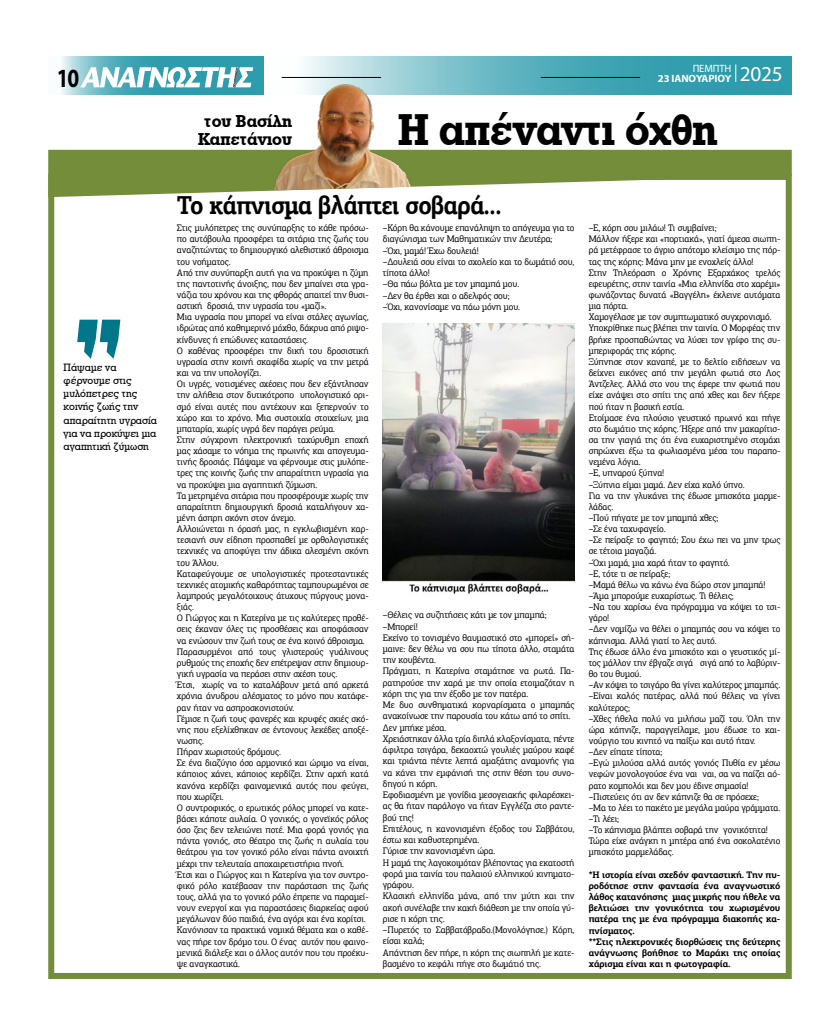
<style>
.page{position:relative;width:823px;height:1035px;background:#fff}
.page>*{position:absolute;margin:0;border:0;box-sizing:border-box;transform-origin:0 0}
.t1{font:45.9px "UB Rockwell Bold";letter-spacing:-.01em;color:#000}
.t2{font:700 26.3px "Myriad Pro";color:#000;scale:.81 1}
.t3{font:700 26px "PF Agora Slab Pro";letter-spacing:-.025em;color:#000;scale:.9 1}
.t4{font:17.8px/18px "UB Rockwell Bold";color:#000;text-align:center}
.t5{font:11px/13.2px "UB Rockwell";color:#000}
.t6{font:700 10.6px "Myriad Pro";letter-spacing:-.01em;color:#fff}
.t7{font:10.6px "Myriad Pro";letter-spacing:-.01em;color:#fff}
.t8{font:9.5px/11.1px "PF Agora Slab Pro";letter-spacing:-.01em;color:#000;scale:.96 1}
.t9{font:700 9.5px/11.1px "PF Agora Slab Pro";letter-spacing:-.01em;color:#000;scale:.96 1}
.s1{font-weight:400;font-size:21.3px}
</style>
<div class="page">
<svg style="left:282px;top:56px;width:509px;height:39px;background:#60b3bf"></svg>
<svg style="left:735px;top:64px;width:1px;height:18px"></svg>
<hr style="left:281px;top:77px;width:100px;height:1px;background:#000">
<hr style="left:540px;top:77px;width:99px;height:1px;background:#000">
<svg style="left:61px;top:56px;width:202px;height:39px;background:#56afbc"></svg>
<svg style="left:80px;top:67px;width:173px;height:20px"></svg>
<div style="left:48px;top:174px;width:743px;height:805px;border:6px solid #738d3a"></div>
<svg style="left:48px;top:150px;width:743px;height:47px;fill:#738d3a"></svg>
<img style="left:264px;top:78px;width:151px;height:113px">
<svg style="left:77px;top:320px;width:43px;height:39px"></svg>
<img style="left:382px;top:324px;width:192px;height:270px">
<p class="t7" style="left:692px;top:62px;width:40px">ΠΕΜΠΤΗ</p>
<h2 class="t2" style="left:57px;top:61px;width:29px">10</h2>
<p class="t6" style="left:657px;top:71px;width:126px">23 ΙΑΝΟΥΑΡΙΟΥ <span class="s1">2025</span></p>
<h3 class="t4" style="left:198px;top:112px;width:95px">του Βασίλη<br>Καπετάνιου</h3>
<h1 class="t1" style="left:398px;top:105px;width:321px">Η απέναντι όχθη</h1>
<p class="t5" style="left:64px;top:361px;width:95px">Πάψαμε να φέρνουμε στις μυλόπετρες της κοινής ζωής την απαραίτητη υγρασία για να προκύψει μια αγαπητική ζύμωση</p>
<h3 class="t3" style="left:177px;top:189px;width:362px">Το κάπνισμα βλάπτει σοβαρά…</h3>
<p class="t8" style="left:177px;top:222px;width:201px">Στις μυλόπετρες της συνύπαρξης το κάθε πρόσω&shy;πο αυτόβουλα προσφέρει τα σιτάρια της ζωής του αναζητώντας το δημιουργικό αλεθιστικό άθροισμα του νοήματος.<br>Από την συνύπαρξη αυτή για να προκύψει η ζύμη της παντοτινής άνοιξης, που δεν μπαίνει στα γρα&shy;νάζια του χρόνου και της φθοράς απαιτεί την θυσι&shy;αστική δροσιά, την υγρασία του «μαζί».<br>Μια υγρασία που μπορεί να είναι στάλες αγωνίας, ιδρώτας από καθημερινό μόχθο, δάκρυα από ριψο&shy;κίνδυνες ή επώδυνες καταστάσεις.<br>Ο καθένας προσφέρει την δική του δροσιστική υγρασία στην κοινή σκαφίδα χωρίς να την μετρά και να την υπολογίζει.<br>Οι υγρές, νοτισμένες σχέσεις που δεν εξάντλησαν την αλήθεια στον δυτικότροπο υπολογιστικό ορι&shy;σμό είναι αυτές που αντέχουν και ξεπερνούν το χώρο και το χρόνο. Μια συστοιχία στοιχείων, μια μπαταρία, χωρίς υγρά δεν παράγει ρεύμα.<br>Στην σύγχρονη ηλεκτρονική ταχύρυθμη εποχή μας χάσαμε το νόημα της πρωινής και απογευμα&shy;τινής δροσιάς. Πάψαμε να φέρνουμε στις μυλόπε&shy;τρες της κοινής ζωής την απαραίτητη υγρασία για να προκύψει μια αγαπητική ζύμωση.<br>Τα μετρημένα σιτάρια που προσφέρουμε χωρίς την απαραίτητη δημιουργική δροσιά καταλήγουν χα&shy;μένη άσπρη σκόνη στον άνεμο.<br>Αλλοιώνεται η όρασή μας, η εγκλωβισμένη καρ&shy;τεσιανή συν είδηση προσπαθεί με ορθολογιστικές τεχνικές να αποφύγει την άδικα αλεσμένη σκόνη του Άλλου.<br>Καταφεύγουμε σε υπολογιστικές προτεσταντικές τεχνικές ατομικής καθαρότητας ταμπουρωμένοι σε λαμπρούς μεγαλότοιχους άτυχους πύργους μονα&shy;ξιάς.<br>Ο Γιώργος και η Κατερίνα με τις καλύτερες προθέ&shy;σεις έκαναν όλες τις προσθέσεις και αποφάσισαν να ενώσουν την ζωή τους σε ένα κοινό άθροισμα.<br>Παρασυρμένοι από τους γλιστερούς γυάλινους ρυθμούς της εποχής δεν επέτρεψαν στην δημιουρ&shy;γική υγρασία να περάσει στην σχέση τους.<br>Έτσι, χωρίς να το καταλάβουν μετά από αρκετά χρόνια άνυδρου αλέσματος το μόνο που κατάφε&shy;ραν ήταν να ασπροσκονιστούν.<br>Γέμισε η ζωή τους φανερές και κρυφές σκιές σκό&shy;νης που εξελίχθηκαν σε έντονους λεκέδες αποξέ&shy;νωσης.<br>Πήραν χωριστούς δρόμους.<br>Σε ένα διαζύγιο όσο αρμονικό και ώριμο να είναι, κάποιος χάνει, κάποιος κερδίζει. Στην αρχή κατά κανόνα κερδίζει φαινομενικά αυτός που φεύγει, που χωρίζει.<br>Ο συντροφικός, ο ερωτικός ρόλος μπορεί να κατε&shy;βάσει κάποτε αυλαία. Ο γονικός, ο γονεϊκός ρόλος όσο ζεις δεν τελειώνει ποτέ. Μια φορά γονιός για πάντα γονιός, στο θέατρο της ζωής η αυλαία του θεάτρου για τον γονικό ρόλο είναι πάντα ανοιχτή μέχρι την τελευταία αποχαιρετιστήρια πνοή.<br>Έτσι και ο Γιώργος και η Κατερίνα για τον συντρο&shy;φικό ρόλο κατέβασαν την παράσταση της ζωής τους, αλλά για το γονικό ρόλο έπρεπε να παραμεί&shy;νουν ενεργοί και για παραστάσεις διαρκείας αφού μεγάλωναν δύο παιδιά, ένα αγόρι και ένα κορίτσι.<br>Κανόνισαν τα πρακτικά νομικά θέματα και ο καθέ&shy;νας πήρε τον δρόμο του. Ο ένας αυτόν που φαινο&shy;μενικά διάλεξε και ο άλλος αυτόν που του προέκυ&shy;ψε αναγκαστικά.</p>
<p class="t8" style="left:382px;top:222px;width:201px">–Κόρη θα κάνουμε επανάληψη το απόγευμα για το διαγώνισμα των Μαθηματικών την Δευτέρα;<br>–Όχι, μαμά! Έχω δουλειά!<br>–Δουλειά σου είναι το σχολείο και το δωμάτιό σου, τίποτα άλλο!<br>–Θα πάω βόλτα με τον μπαμπά μου.<br>–Δεν θα έρθει και ο αδελφός σου;<br>–Όχι, κανονίσαμε να πάω μόνη μου.</p>
<p class="t8" style="left:382px;top:609px;width:201px">–Θέλεις να συζητήσεις κάτι με τον μπαμπά; –Μπορεί!<br>Εκείνο το τονισμένο θαυμαστικό στο «μπορεί» σή&shy;μαινε: δεν θέλω να σου πω τίποτα άλλο, σταμάτα την κουβέντα.<br>Πράγματι, η Κατερίνα σταμάτησε να ρωτά. Πα&shy;ρατηρούσε την χαρά με την οποία ετοιμαζόταν η κόρη της για την έξοδο με τον πατέρα.<br>Με δυο συνθηματικά κορναρίσματα ο μπαμπάς ανακοίνωσε την παρουσία του κάτω από το σπίτι.<br>Δεν μπήκε μέσα.<br>Χρειάστηκαν άλλα τρία διπλά κλαξονίσματα, πέντε άφιλτρα τσιγάρα, δεκαοχτώ γουλιές μαύρου καφέ και τριάντα πέντε λεπτά αμαξάτης αναμονής για να κάνει την εμφάνισή της στην θέση του συνο&shy;δηγού η κόρη.<br>Εφοδιασμένη με γονίδια μεσογειακής φιλαρέσκει&shy;ας θα ήταν παράλογο να ήταν Εγγλέζα στο ραντε&shy;βού της!<br>Επιτέλους, η κανονισμένη έξοδος του Σαββάτου, έστω και καθυστερημένα.<br>Γύρισε την κανονισμένη ώρα.<br>Η μαμά της λαγοκοιμόταν βλέποντας για εκατοστή φορά μια ταινία του παλαιού ελληνικού κινηματο&shy;γράφου.<br>Κλασική ελληνίδα μάνα, από την μύτη και την ακοή συνέλαβε την κακή διάθεση με την οποία γύ&shy;ρισε η κόρη της.<br>–Πυρετός το Σαββατόβραδο.(Μονολόγησε.) Κόρη, είσαι καλά;<br>Απάντηση δεν πήρε, η κόρη της σιωπηλή με κατε&shy;βασμένο το κεφάλι πήγε στο δωμάτιό της.</p>
<p class="t8" style="left:588px;top:222px;width:201px">–Ε, κόρη σου μιλάω! Τι συμβαίνει;<br>Μάλλον ήξερε και «πορτιακά», γιατί άμεσα σιωπη&shy;ρά μετέφρασε το άγριο απότομο κλείσιμο της πόρ&shy;τας της κόρης: Μάνα μην με ενοχλείς άλλο!<br>Στην Τηλεόραση ο Χρόνης Εξαρχάκος τρελός εφευρέτης, στην ταινία «Μια ελληνίδα στο χαρέμι» φωνάζοντας δυνατά «Βαγγέλη» έκλεινε αυτόματα μια πόρτα.<br>Χαμογέλασε με τον συμπτωματικό συγχρονισμό.<br>Υποκρίθηκε πως βλέπει την ταινία. Ο Μορφέας την βρήκε προσπαθώντας να λύσει τον γρίφο της συ&shy;μπεριφοράς της κόρης.<br>Ξύπνησε στον καναπέ, με το δελτίο ειδήσεων να δείχνει εικόνες από την μεγάλη φωτιά στο Λος Άντζελες. Αλλά στο νου της έφερε την φωτιά που είχε ανάψει στο σπίτι της από χθες και δεν ήξερε πού ήταν η βασική εστία.<br>Ετοίμασε ένα πλούσιο γευστικό πρωινό και πήγε στο δωμάτιο της κόρης. Ήξερε από την μακαρίτισ&shy;σα την γιαγιά της ότι ένα ευχαριστημένο στομάχι σπρώχνει έξω τα φωλιασμένα μέσα του παραπο&shy;νεμένα λόγια.<br>–Ε, υπναρού ξύπνα!<br>–Ξύπνια είμαι μαμά. Δεν είχα καλό ύπνο.<br>Για να την γλυκάνει της έδωσε μπισκότα μαρμε&shy;λάδας.<br>–Πού πήγατε με τον μπαμπά χθες;<br>–Σε ένα ταχυφαγείο.<br>–Σε πείραξε το φαγητό; Σου έχω πει να μην τρως σε τέτοια μαγαζιά.<br>–Όχι μαμά, μια χαρά ήταν το φαγητό.<br>–Ε, τότε τι σε πείραξε;<br>–Μαμά θέλω να κάνω ένα δώρο στον μπαμπά! –Άμα μπορούμε ευχαρίστως. Τι θέλεις;<br>–Να του χαρίσω ένα πρόγραμμα να κόψει το τσι&shy;γάρο!<br>–Δεν νομίζω να θέλει ο μπαμπάς σου να κόψει το κάπνισμα. Αλλά γιατί το λες αυτό.<br>Της έδωσε άλλο ένα μπισκότο και ο γευστικός μί&shy;τος μάλλον την έβγαζε σιγά σιγά από το λαβύριν&shy;θο του θυμού.<br>–Αν κόψει το τσιγάρο θα γίνει καλύτερος μπαμπάς. –Είναι καλός πατέρας, αλλά πού θέλεις να γίνει καλύτερος;<br>–Χθες ήθελα πολύ να μιλήσω μαζί του. Όλη την ώρα κάπνιζε, παραγγείλαμε, μου έδωσε το και&shy;νούργιο του κινητό να παίξω και αυτό ήταν.<br>–Δεν είπατε τίποτα;<br>–Εγώ μιλούσα αλλά αυτός γονιός Πυθία εν μέσω νεφών μονολογούσε ένα ναι ναι, σα να παίζει αό&shy;ρατο κομπολόι και δεν μου έδινε σημασία! –Πιστεύεις ότι αν δεν κάπνιζε θα σε πρόσεχε;<br>–Μα το λέει το πακέτο με μεγάλα μαύρα γράμματα. –Τι λέει;<br>–Το κάπνισμα βλάπτει σοβαρά την γονικότητα!<br>Τώρα είχε ανάγκη η μητέρα από ένα σοκολατένιο μπισκότο μαρμελάδας.</p>
<p class="t9" style="left:588px;top:869px;width:201px">*Η ιστορία είναι σχεδόν φανταστική. Την πυ&shy;ροδότησε στην φαντασία ένα αναγνωστικό λάθος κατανόησης μιας μικρής που ήθελε να βελτιώσει την γονικότητα του χωρισμένου πατέρα της με ένα πρόγραμμα διακοπής κα&shy;πνίσματος.<br>**Στις ηλεκτρονικές διορθώσεις της δεύτερης ανάγνωσης βοήθησε το Μαράκι της οποίας χάρισμα είναι και η φωτογραφία.</p>
</div>
